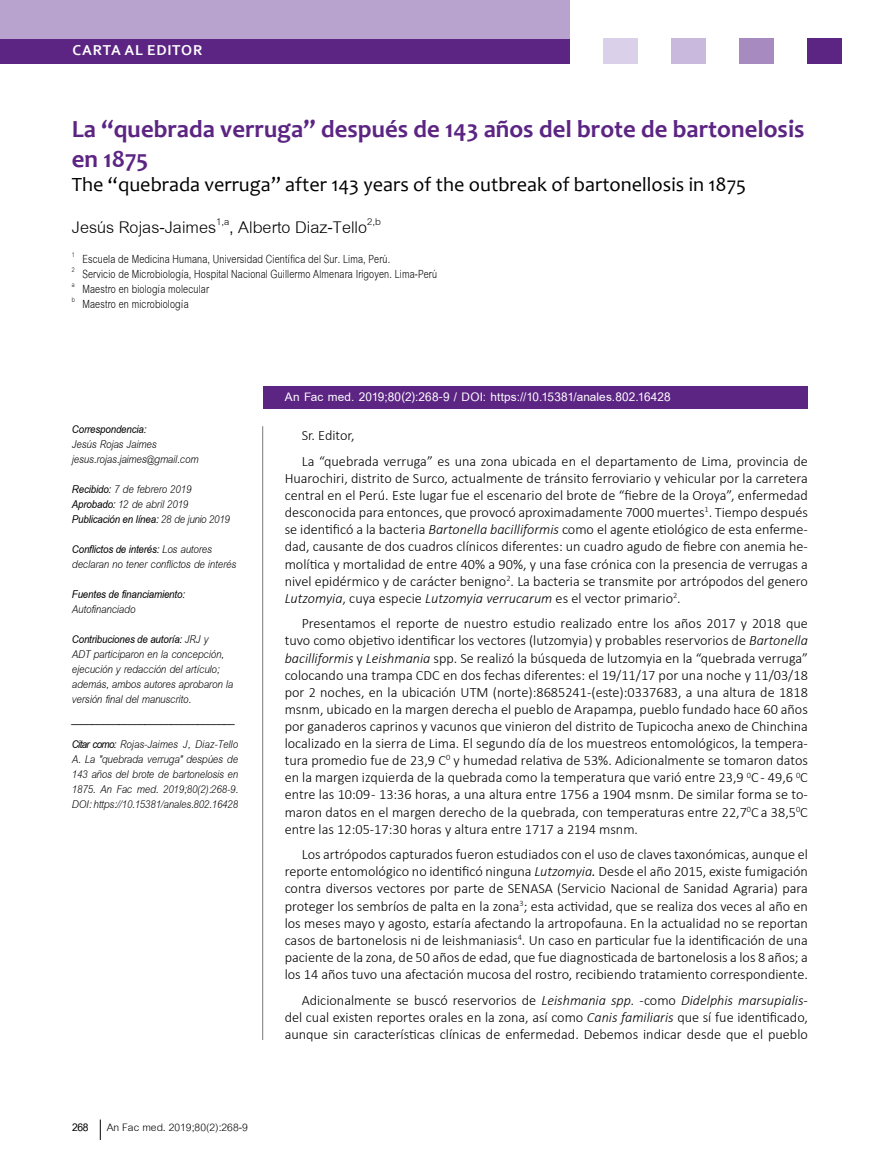
<style>
.page{position:relative;width:893px;height:1174px;background:#fff}
.page>*{position:absolute;margin:0;border:0;box-sizing:border-box;transform-origin:0 0}
.t1{font:700 24.75px/29.7px "Candara";color:#5c2483}
.t2{font:24.75px "Cordia UPC";color:#000}
.t3{font:20.25px "Candara";color:#000}
.t4{font:700 18px "Cordia UPC";letter-spacing:.005em;color:#fff}
.t5{font:17.25px/15px "Cordia UPC";letter-spacing:.01em;color:#000;scale:.8 1}
.t6{font:italic 16.5px/15px "Cordia UPC";letter-spacing:-.01em;color:#000;scale:.9 1}
.t7{font:italic 700 16.5px/30px "Cordia UPC";letter-spacing:-.01em;color:#000;scale:.9 1}
.t8{font:15.75px "Cordia UPC";color:#000}
.t9{font:700 15px "Corbel";letter-spacing:.05em;color:#fff}
.t10{font:300 14.25px/17.1px "Calibri";color:#000;text-align:justify}
.s1{font-weight:700}
.s2{font-weight:400}
.s3{font-style:italic}
.s4{font-weight:400;font-style:italic}
</style>
<div class="page">
<div style="left:808px;top:38px;width:34px;height:26px;background:#5c2483"></div>
<div style="left:604px;top:38px;width:34px;height:26px;background:#dbd0e9"></div>
<div style="left:672px;top:38px;width:34px;height:26px;background:#c9b9dc"></div>
<div style="left:740px;top:38px;width:34px;height:26px;background:#a78ac0"></div>
<div style="left:0;top:38px;width:570px;height:26px;background:#5c2483"></div>
<div style="left:0;top:0;width:570px;height:38px;background:#b8a2ce"></div>
<svg style="left:100px;top:1119px;width:1px;height:21px"></svg>
<div style="left:263px;top:386px;width:544px;height:22px;background:#5c2483"></div>
<hr style="left:262px;top:426px;width:1px;height:614px;background:#7c7b7b">
<p class="t9" style="left:73px;top:41px;width:131px">CARTA AL EDITOR</p>
<h1 class="t1" style="left:72px;top:114px;width:734px">La “quebrada verruga” después de 143 años del brote de bartonelosis en 1875</h1>
<h2 class="t3" style="left:72px;top:172px;width:676px">The “quebrada verruga” after 143 years of the outbreak of bartonellosis in 1875</h2>
<h1 class="t2" style="left:72px;top:211px;width:310px">Jesús Rojas-Jaimes<sup>1,a</sup>, Alberto Diaz-Tello<sup>2,b</sup></h1>
<p class="t5" style="left:72px;top:252px;width:458px"><sup>1</sup> Escuela de Medicina Humana, Universidad Científica del Sur. Lima, Perú.<br><sup>2</sup> Servicio de Microbiología, Hospital Nacional Guillermo Almenara Irigoyen. Lima-Perú <sup>a</sup> Maestro en biología molecular<br><sup>b</sup> Maestro en microbiología</p>
<p class="t7" style="left:72px;top:415px;width:84px">Correspondencia:</p>
<p class="t6" style="left:72px;top:437px;width:142px">Jesús Rojas Jaimes jesus.rojas.jaimes@gmail.com</p>
<p class="t6" style="left:72px;top:482px;width:177px"><span class="s1">Recibido:</span> 7 de febrero 2019<br><span class="s1">Aprobado:</span> 12 de abril 2019<br><span class="s1">Publicación en línea:</span> 28 de junio 2019</p>
<p class="t6" style="left:72px;top:542px;width:184px"><span class="s1">Conflictos de interés:</span> Los autores declaran no tener conflictos de interés</p>
<p class="t7" style="left:72px;top:580px;width:127px">Fuentes de financiamiento:</p>
<p class="t7" style="left:72px;top:595px;width:153px"><span class="s2">Autofinanciado<br></span>Contribuciones de autoría: <span class="s2">JRJ y</span></p>
<p class="t6" style="left:72px;top:647px;width:181px">ADT participaron en la concepción, ejecución y redacción del artículo; además, ambos autores aprobaron la versión final del manuscrito.</p>
<p class="t7" style="left:72px;top:706px;width:186px;line-height:25.5px">_______________________________<br>Citar como: <span class="s2">Rojas-Jaimes J, Diaz-Tello</span></p>
<p class="t6" style="left:72px;top:752px;width:186px;text-align:justify">A. La "quebrada verruga" despúes de 143 años del brote de bartonelosis en 1875. An Fac med. 2019;80(2):268-9.<br>DOI: https://10.15381/anales.802.16428</p>
<p class="t8" style="left:72px;top:1117px;width:177px"><span class="s1">268</span> An Fac med. 2019;80(2):268-9</p>
<p class="t4" style="left:285px;top:386px;width:387px">An Fac med. 2019;80(2):268-9 / DOI: https://10.15381/anales.802.16428</p>
<p class="t10" style="left:302px;top:422px;width:508px;line-height:25.7px">Sr. Editor,<br>La “quebrada verruga” es una zona ubicada en el departamento de Lima, provincia de</p>
<p class="t10" style="left:285px;top:469px;width:525px">Huarochiri, distrito de Surco, actualmente de tránsito ferroviario y vehicular por la carretera central en el Perú. Este lugar fue el escenario del brote de “fiebre de la Oroya”, enfermedad desconocida para entonces, que provocó aproximadamente 7000 muertes<sup>1</sup>. Tiempo después se identificó a la bacteria <span class="s3">Bartonella bacilliformis</span> como el agente etiológico de esta enferme&shy;dad, causante de dos cuadros clínicos diferentes: un cuadro agudo de fiebre con anemia he&shy;molítica y mortalidad de entre 40% a 90%, y una fase crónica con la presencia de verrugas a nivel epidérmico y de carácter benigno<sup>2</sup>. La bacteria se transmite por artrópodos del genero <span class="s3">Lutzomyia</span>, cuya especie <span class="s3">Lutzomyia verrucarum</span> es el vector primario<sup>2</sup>.</p>
<p class="t10" style="left:285px;top:615px;width:525px;text-indent:17px">Presentamos el reporte de nuestro estudio realizado entre los años 2017 y 2018 que tuvo como objetivo identificar los vectores (lutzomyia) y probables reservorios de <span class="s3">Bartonella bacilliformis</span> y <span class="s3">Leishmania</span> spp. Se realizó la búsqueda de lutzomyia en la “quebrada verruga” colocando una trampa CDC en dos fechas diferentes: el 19/11/17 por una noche y 11/03/18 por 2 noches, en la ubicación UTM (norte):8685241-(este):0337683, a una altura de 1818 msnm, ubicado en la margen derecha el pueblo de Arapampa, pueblo fundado hace 60 años por ganaderos caprinos y vacunos que vinieron del distrito de Tupicocha anexo de Chinchina localizado en la sierra de Lima. El segundo día de los muestreos entomológicos, la tempera&shy;tura promedio fue de 23,9 C<sup>0</sup> y humedad relativa de 53%. Adicionalmente se tomaron datos en la margen izquierda de la quebrada como la temperatura que varió entre 23,9 <sup>0</sup>C- 49,6 <sup>0</sup>C entre las 10:09 - 13:36 horas, a una altura entre 1756 a 1904 msnm. De similar forma se to&shy;maron datos en el margen derecho de la quebrada, con temperaturas entre 22,7<sup>0</sup>C a 38,5<sup>0</sup>C entre las 12:05-17:30 horas y altura entre 1717 a 2194 msnm.</p>
<p class="t10" style="left:285px;top:846px;width:525px;text-indent:17px">Los artrópodos capturados fueron estudiados con el uso de claves taxonómicas, aunque el reporte entomológico no identificó ninguna <span class="s3">Lutzomyia</span><span class="s4">.</span> Desde el año 2015, existe fumigación contra diversos vectores por parte de SENASA (Servicio Nacional de Sanidad Agraria) para proteger los sembríos de palta en la zona<sup>3</sup>; esta actividad, que se realiza dos veces al año en los meses mayo y agosto, estaría afectando la artropofauna. En la actualidad no se reportan casos de bartonelosis ni de leishmaniasis<sup>4</sup>. Un caso en particular fue la identificación de una paciente de la zona, de 50 años de edad, que fue diagnosticada de bartonelosis a los 8 años; a los 14 años tuvo una afectación mucosa del rostro, recibiendo tratamiento correspondiente.</p>
<p class="t10" style="left:285px;top:991px;width:525px;text-indent:17px">Adicionalmente se buscó reservorios de <span class="s3">Leishmania spp.</span> -como <span class="s3">Didelphis marsupialis&shy;</span>del cual existen reportes orales en la zona, así como <span class="s3">Canis familiaris</span> que sí fue identificado, aunque sin características clínicas de enfermedad. Debemos indicar desde que el pueblo</p>
</div>
